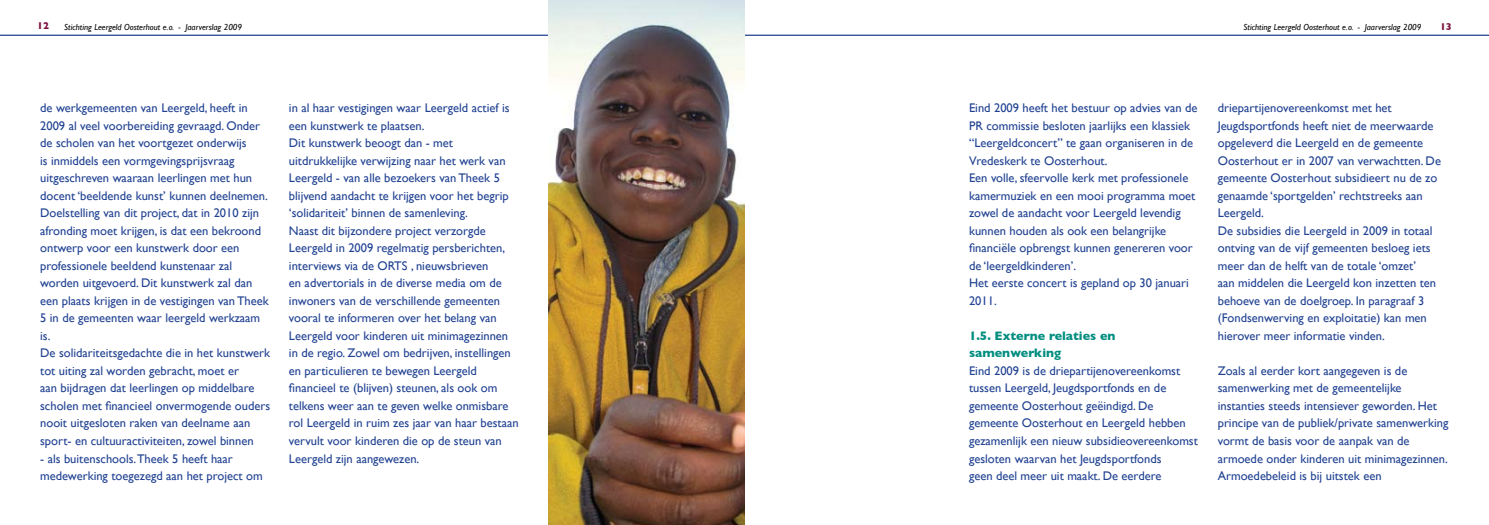
<style>
.page{position:relative;width:1489px;height:525px;background:#fff}
.page>*{position:absolute;margin:0;border:0;box-sizing:border-box;transform-origin:0 0}
.t1{font:12.5px/17.5px "Gill Sans";color:#214292}
.t2{font:700 12.5px/17.5px "Gill Sans";color:#008d7f}
.t3{font:700 10px "Gill Sans";color:#7d1442}
.t4{font:italic 8.75px "Gill Sans";color:#000}
</style>
<div class="page">
<hr style="left:0;top:35px;width:1488px;height:1px;background:#214292">
<img style="left:548px;top:0;width:196px;height:524px">
<p class="t3" style="left:37px;top:20px;width:13px">12</p>
<p class="t4" style="left:64px;top:22px;width:179px">Stichting Leergeld Oosterhout e.o. - Jaarverslag 2009</p>
<p class="t1" style="left:40px;top:99px;width:231px">de werkgemeenten van Leergeld, heeft in 2009 al veel voorbereiding gevraagd. Onder de scholen van het voortgezet onderwijs<br>is inmiddels een vormgevingsprijsvraag uitgeschreven waaraan leerlingen met hun docent ‘beeldende kunst’ kunnen deelnemen.<br>Doelstelling van dit project, dat in 2010 zijn afronding moet krijgen, is dat een bekroond ontwerp voor een kunstwerk door een professionele beeldend kunstenaar zal worden uitgevoerd. Dit kunstwerk zal dan een plaats krijgen in de vestigingen van Theek 5 in de gemeenten waar leergeld werkzaam is.<br>De solidariteitsgedachte die in het kunstwerk tot uiting zal worden gebracht, moet er<br>aan bijdragen dat leerlingen op middelbare scholen met financieel onvermogende ouders nooit uitgesloten raken van deelname aan sport- en cultuuractiviteiten, zowel binnen</p>
<p class="t1" style="left:40px;top:449px;width:224px">- als buitenschools.Theek 5 heeft haar medewerking toegezegd aan het project om</p>
<p class="t1" style="left:289px;top:99px;width:231px">in al haar vestigingen waar Leergeld actief is een kunstwerk te plaatsen.<br>Dit kunstwerk beoogt dan - met uitdrukkelijke verwijzing naar het werk van Leergeld - van alle bezoekers van Theek 5 blijvend aandacht te krijgen voor het begrip ‘solidariteit’ binnen de samenleving.<br>Naast dit bijzondere project verzorgde Leergeld in 2009 regelmatig persberichten, interviews via de ORTS , nieuwsbrieven<br>en advertorials in de diverse media om de inwoners van de verschillende gemeenten vooral te informeren over het belang van Leergeld voor kinderen uit minimagezinnen in de regio. Zowel om bedrijven, instellingen en particulieren te bewegen Leergeld financieel te (blijven) steunen, als ook om telkens weer aan te geven welke onmisbare rol Leergeld in ruim zes jaar van haar bestaan vervult voor kinderen die op de steun van Leergeld zijn aangewezen.</p>
<p class="t4" style="left:1243px;top:22px;width:179px">Stichting Leergeld Oosterhout e.o. - Jaarverslag 2009</p>
<p class="t3" style="left:1439px;top:21px;width:13px">13</p>
<p class="t1" style="left:969px;top:99px;width:230px">Eind 2009 heeft het bestuur op advies van de PR commissie besloten jaarlijks een klassiek “Leergeldconcert” te gaan organiseren in de Vredeskerk te Oosterhout.<br>Een volle, sfeervolle kerk met professionele kamermuziek en een mooi programma moet zowel de aandacht voor Leergeld levendig kunnen houden als ook een belangrijke financiële opbrengst kunnen genereren voor de ‘leergeldkinderen’.<br>Het eerste concert is gepland op 30 januari 2011.</p>
<p class="t2" style="left:969px;top:326px;width:148px">1.5. Externe relaties en samenwerking</p>
<p class="t1" style="left:969px;top:361px;width:230px">Eind 2009 is de driepartijenovereenkomst tussen Leergeld, Jeugdsportfonds en de gemeente Oosterhout geëindigd. De gemeente Oosterhout en Leergeld hebben gezamenlijk een nieuw subsidieovereenkomst gesloten waarvan het Jeugdsportfonds<br>geen deel meer uit maakt. De eerdere</p>
<p class="t1" style="left:1217px;top:99px;width:225px">driepartijenovereenkomst met het Jeugdsportfonds heeft niet de meerwaarde opgeleverd die Leergeld en de gemeente Oosterhout er in 2007 van verwachtten. De gemeente Oosterhout subsidieert nu de zo genaamde ‘sportgelden’ rechtstreeks aan Leergeld.<br>De subsidies die Leergeld in 2009 in totaal ontving van de vijf gemeenten besloeg iets meer dan de helft van de totale ‘omzet’<br>aan middelen die Leergeld kon inzetten ten behoeve van de doelgroep. In paragraaf 3 (Fondsenwerving en exploitatie) kan men hierover meer informatie vinden.</p>
<p class="t1" style="left:1217px;top:361px;width:232px">Zoals al eerder kort aangegeven is de samenwerking met de gemeentelijke instanties steeds intensiever geworden. Het principe van de publiek/private samenwerking vormt de basis voor de aanpak van de armoede onder kinderen uit minimagezinnen.<br>Armoedebeleid is bij uitstek een</p>
</div>
